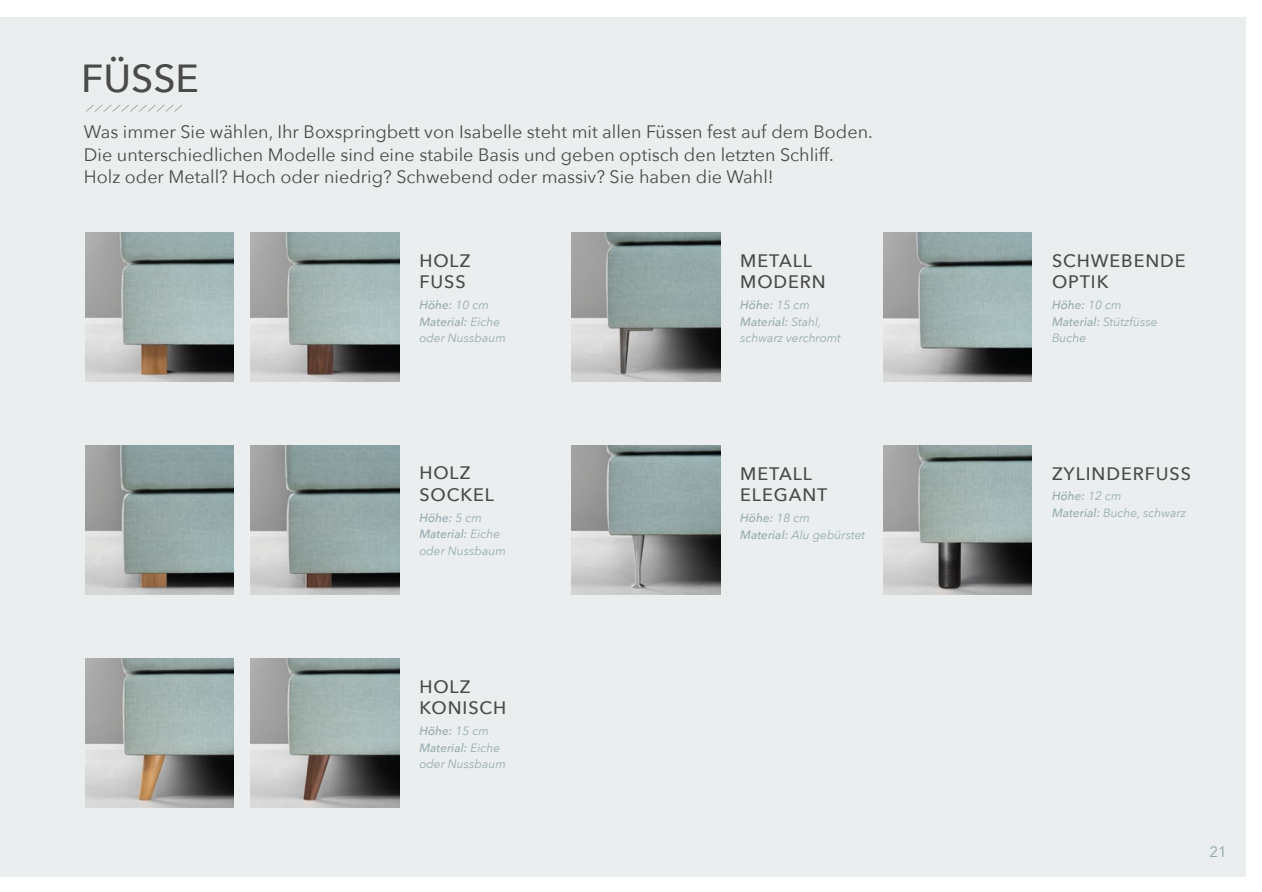
<style>
.page{position:relative;width:1262px;height:892px;background:#fff}
.page>*{position:absolute;margin:0;border:0;box-sizing:border-box;transform-origin:0 0}
.t1{font:500 39px "Avenir Next";color:#4a4a49}
.t2{font:18px/22.5px "Avenir Next";color:#4a4a49}
.t3{font:500 18px/21.6px "Avenir Next";letter-spacing:.05em;color:#4a4a49}
.t4{font:15px "Avenir Next";color:#8ba4a8}
.t5{font:italic 12px/16.5px "Avenir Next";color:#96acb0}
.s1{font-weight:500}
</style>
<div class="page">
<div style="left:0;top:0;width:1262px;height:891px;background:#ebeeef"></div>
<img style="left:251px;top:232px;width:149px;height:149px">
<img style="left:85px;top:232px;width:149px;height:149px">
<img style="left:251px;top:445px;width:149px;height:149px">
<img style="left:85px;top:445px;width:149px;height:149px">
<img style="left:251px;top:658px;width:149px;height:148px">
<img style="left:85px;top:658px;width:149px;height:148px">
<img style="left:883px;top:232px;width:149px;height:149px">
<img style="left:883px;top:445px;width:149px;height:149px">
<img style="left:571px;top:445px;width:149px;height:148px">
<img style="left:571px;top:232px;width:149px;height:149px">
<svg style="left:86px;top:105px;width:97px;height:6px"></svg>
<div style="left:0;top:0;width:1262px;height:17px;background:#fff"></div>
<div style="left:0;top:876px;width:1262px;height:15px;background:#fff"></div>
<div style="left:1246px;top:0;width:16px;height:891px;background:#fff"></div>
<h1 class="t1" style="left:81px;top:45px;width:119px">FÜSSE</h1>
<p class="t2" style="left:84px;top:120px;width:790px">Was immer Sie wählen, Ihr Boxspringbett von Isabelle steht mit allen Füssen fest auf dem Boden.<br>Die unterschiedlichen Modelle sind eine stabile Basis und geben optisch den letzten Schliff.<br>Holz oder Metall? Hoch oder niedrig? Schwebend oder massiv? Sie haben die Wahl!</p>
<h2 class="t3" style="left:419px;top:249px;width:52px">HOLZ<br>FUSS</h2>
<p class="t5" style="left:419px;top:296px;width:88px"><span class="s1">Höhe:</span> 10 cm<br><span class="s1">Material:</span> Eiche oder Nussbaum</p>
<h2 class="t3" style="left:419px;top:461px;width:76px">HOLZ<br>SOCKEL</h2>
<p class="t5" style="left:419px;top:508px;width:88px"><span class="s1">Höhe:</span> 5 cm<br><span class="s1">Material:</span> Eiche oder Nussbaum</p>
<h2 class="t3" style="left:419px;top:674px;width:88px">HOLZ<br>KONISCH</h2>
<p class="t5" style="left:419px;top:721px;width:88px"><span class="s1">Höhe:</span> 15 cm<br><span class="s1">Material:</span> Eiche oder Nussbaum</p>
<h2 class="t3" style="left:740px;top:249px;width:87px">METALL<br>MODERN</h2>
<p class="t5" style="left:740px;top:296px;width:102px"><span class="s1">Höhe:</span> 15 cm<br><span class="s1">Material:</span> Stahl, schwarz verchromt</p>
<h2 class="t3" style="left:740px;top:462px;width:89px">METALL<br>ELEGANT</h2>
<p class="t5" style="left:740px;top:509px;width:126px"><span class="s1">Höhe:</span> 18 cm<br><span class="s1">Material:</span> Alu gebürstet</p>
<h2 class="t3" style="left:1052px;top:249px;width:135px">SCHWEBENDE<br>OPTIK</h2>
<p class="t5" style="left:1052px;top:296px;width:107px"><span class="s1">Höhe:</span> 10 cm<br><span class="s1">Material:</span> Stützfüsse<br>Buche</p>
<h2 class="t3" style="left:1052px;top:461px;width:140px">ZYLINDERFUSS</h2>
<p class="t5" style="left:1052px;top:487px;width:135px"><span class="s1">Höhe:</span> 12 cm<br><span class="s1">Material:</span> Buche, schwarz</p>
<p class="t4" style="left:1209px;top:838px;width:19px">21</p>
</div>
